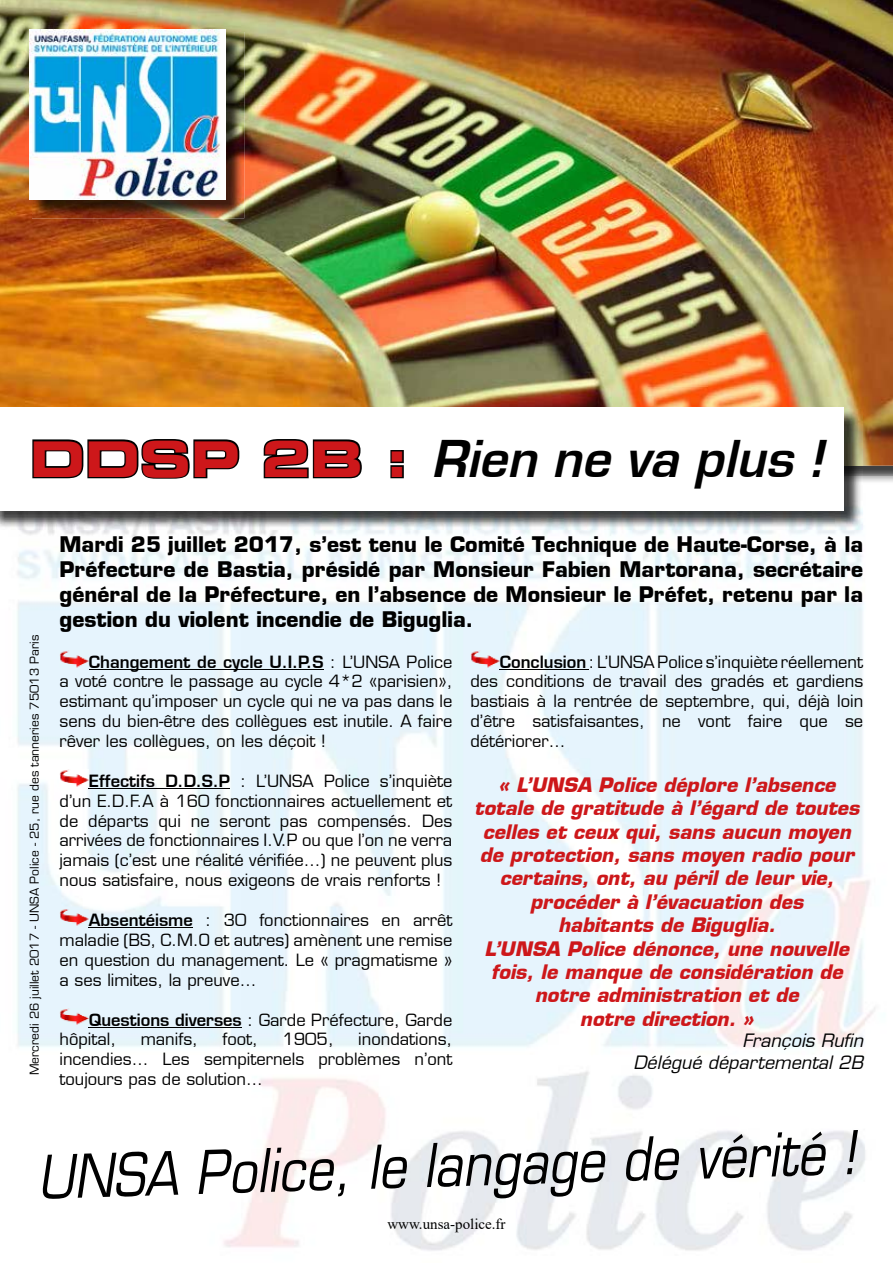
<style>
.page{position:relative;width:893px;height:1263px;background:#fff}
.page>*{position:absolute;margin:0;border:0;box-sizing:border-box;transform-origin:0 0}
.t1{font:italic 58.5px "Eurostile LT Std";color:#000;scale:.85 1}
.t2{font:italic 600 49.5px "Eurostile LT Std";color:#000}
.t3{font:700 21px/25.2px "Eurostile LT Std";color:#000;text-align:justify}
.t4{font:italic 700 19.5px/23.4px "Eurostile LT Std";color:#cd171a;text-align:center}
.t5{font:italic 18px/21.6px "Eurostile LT Std";color:#000;text-align:right}
.t6{font:16.5px/19.8px "Eurostile LT Std";color:#000;text-align:justify}
.t7{font:15px "Times New Roman";color:#000}
.t8{font:12px "Eurostile LT Std";color:#000}
.s1{font-family:"Eurostile LT Std Bold Ex 2";font-weight:400;font-style:normal;color:#cd171a}
.s2{font-weight:600}
</style>
<div class="page">
<img style="left:862px;top:466px;width:31px;height:16px">
<img style="left:0;top:0;width:893px;height:466px">
<img style="left:17px;top:509px;width:858px;height:742px">
<img style="left:0;top:409px;width:862px;height:120px">
<div style="left:0;top:407px;width:843px;height:103px;background:#fff"></div>
<hr style="left:89px;top:669px;width:234px;height:1px;background:#000">
<hr style="left:89px;top:788px;width:141px;height:1px;background:#000">
<hr style="left:89px;top:927px;width:104px;height:1px;background:#000">
<hr style="left:89px;top:1027px;width:153px;height:1px;background:#000">
<img style="left:60px;top:651px;width:29px;height:17px">
<img style="left:60px;top:770px;width:29px;height:17px">
<img style="left:60px;top:909px;width:29px;height:17px">
<img style="left:60px;top:1008px;width:29px;height:17px">
<hr style="left:500px;top:669px;width:89px;height:1px;background:#000">
<img style="left:470px;top:651px;width:30px;height:17px">
<img style="left:32px;top:32px;width:212px;height:186px">
<img style="left:30px;top:30px;width:196px;height:170px">
<svg style="left:32px;top:439px;width:207px;height:40px"></svg>
<svg style="left:264px;top:439px;width:98px;height:39px"></svg>
<svg style="left:390px;top:450px;width:14px;height:28px"></svg>
<h2 class="t2" style="left:30px;top:428px;width:795px"><span class="s1">DDSP 2B :</span> Rien ne va plus !</h2>
<p class="t8" style="left:27px;top:1075px;width:442px;rotate:-90deg">Mercredi 26 juillet 2017 - UNSA Police - 25, rue des tanneries 75013 Paris</p>
<p class="t3" style="left:60px;top:531px;width:805px">Mardi 25 juillet 2017, s’est tenu le Comité Technique de Haute-Corse, à la Préfecture de Bastia, présidé par Monsieur Fabien Martorana, secrétaire général de la Préfecture, en l’absence de Monsieur le Préfet, retenu par la gestion du violent incendie de Biguglia.</p>
<p class="t6" style="left:60px;top:652px;width:394px;text-indent:29px"><span class="s2">Changement de cycle U.I.P.S</span> : L’UNSA Police a voté contre le passage au cycle 4*2 «parisien», estimant qu’imposer un cycle qui ne va pas dans le sens du bien-être des collègues est inutile. A faire rêver les collègues, on les déçoit !</p>
<p class="t6" style="left:60px;top:771px;width:394px;text-indent:29px"><span class="s2">Effectifs D.D.S.P</span> : L’UNSA Police s’inquiète d’un E.D.F.A à 160 fonctionnaires actuellement et de départs qui ne seront pas compensés. Des arrivées de fonctionnaires I.V.P ou que l’on ne verra jamais (c’est une réalité vérifiée…) ne peuvent plus nous satisfaire, nous exigeons de vrais renforts !</p>
<p class="t6" style="left:60px;top:910px;width:394px;text-indent:29px"><span class="s2">Absentéisme</span> : 30 fonctionnaires en arrêt maladie (BS, C.M.O et autres) amènent une remise en question du management. Le « pragmatisme » a ses limites, la preuve…</p>
<p class="t6" style="left:60px;top:1010px;width:394px;text-indent:29px"><span class="s2">Questions diverses</span> : Garde Préfecture, Garde hôpital,</p>
<p class="t6" style="left:141px;top:1029px;width:59px">manifs,</p>
<p class="t6" style="left:222px;top:1029px;width:37px">foot,</p>
<p class="t6" style="left:282px;top:1029px;width:53px">1905,</p>
<p class="t6" style="left:60px;top:1029px;width:394px;text-indent:299px">inondations, incendies… Les sempiternels problèmes n’ont toujours pas de solution…</p>
<p class="t6" style="left:470px;top:652px;width:394px;text-indent:29px"><span class="s2">Conclusion</span> : L’UNSA Police s’inquiète réellement des conditions de travail des gradés et gardiens bastiais à la rentrée de septembre, qui, déjà loin d’être satisfaisantes, ne vont faire que se détériorer…</p>
<p class="t4" style="left:474px;top:773px;width:386px">« L’UNSA Police déplore l’absence totale de gratitude à l’égard de toutes celles et ceux qui, sans aucun moyen de protection, sans moyen radio pour certains, ont, au péril de leur vie, procéder à l’évacuation des<br>habitants de Biguglia.<br>L’UNSA Police dénonce, une nouvelle fois, le manque de considération de notre administration et de<br>notre direction. »</p>
<p class="t5" style="left:633px;top:1030px;width:231px">François Rufin<br>Délégué départemental 2B</p>
<h1 class="t1" style="left:36px;top:1144px;width:964px;rotate:-2deg">UNSA Police, le langage de vérité !</h1>
<p class="t7" style="left:387px;top:1213px;width:120px">www.unsa-police.fr</p>
</div>
